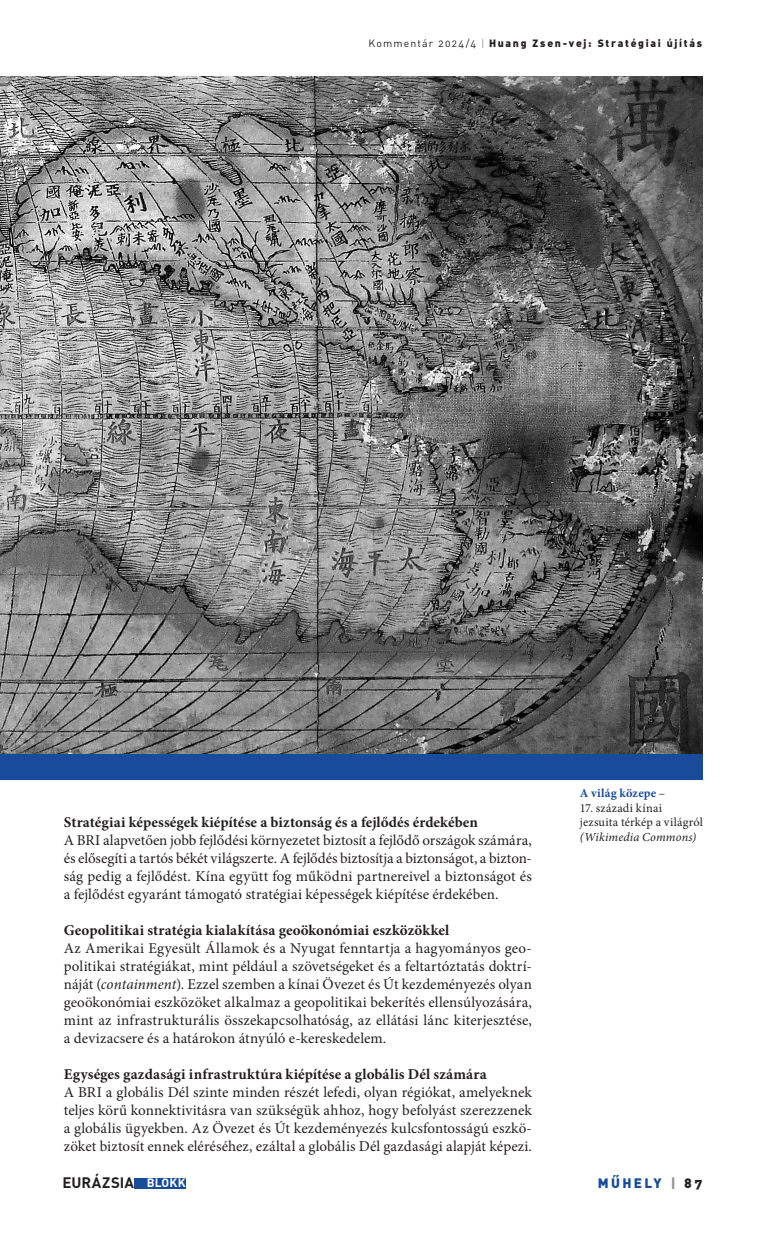
<style>
.page{position:relative;width:766px;height:1234px;background:#fff}
.page>*{position:absolute;margin:0;border:0;box-sizing:border-box;transform-origin:0 0}
._8_-_kenyér_1_---_10_pt{font:15px/18px "Minion Pro";letter-spacing:.005em;color:#231f20;text-align:justify}
._8_-_kenyér_1_---_10_pt-2{font:700 15px "Minion Pro";color:#231f20}
.t1{font:700 15px "DIN Alt PFL";letter-spacing:.06em;color:#231f20}
.t2{font:13.5px "DIN Alt Blk PFL";letter-spacing:.2em;color:#194b9b}
._1000_-_képaláírás{font:12.3px/14.7px "Minion Pro";letter-spacing:.015em;color:#231f20}
._1000_-_képaláírás-2{font:italic 12.3px "Minion Pro";letter-spacing:.01em;color:#231f20}
._1000_-_képaláírás-3{font:700 12.3px "Minion Pro";color:#194b9b}
.t3{font:10.5px "DIN Alt Blk PFL";letter-spacing:.175em;color:#231f20}
.s1{font-family:"DIN Alt PFL"}
.s2{font-family:"DIN Alt PFL";color:#939598}
.s3{font-style:italic}
.s4{font-weight:400;color:#231f20}
.s5{font-size:12px;color:#fff}
.s6{color:#939598}
.s7{color:#231f20}
</style>
<div class="page">
<div style="left:134px;top:1177px;width:52px;height:11px;background:#194b9b"></div>
<img style="left:0;top:77px;width:702px;height:677px">
<div style="left:0;top:754px;width:702px;height:26px;background:#194b9b"></div>
<p class="t3" style="left:368px;top:36px;width:335px"><span class="s1">Kommentár 2024/4</span> <span class="s2">|</span> Huang Zsen-vej: Stratégiai újítás</p>
<p class="_8_-_kenyér_1_---_10_pt-2" style="left:64px;top:811px;width:415px">Stratégiai képességek kiépítése a biztonság és a fejlődés érdekében</p>
<p class="_8_-_kenyér_1_---_10_pt" style="left:64px;top:831px;width:469px">A BRI alapvetően jobb fejlődési környezetet biztosít a fejlődő országok számára, és elősegíti a tartós békét világszerte. A fejlődés biztosítja a biztonságot, a bizton&shy;ság pedig a fejlődést. Kína együtt fog működni partnereivel a biztonságot és a fejlődést egyaránt támogató stratégiai képességek kiépítése érdekében.</p>
<p class="_8_-_kenyér_1_---_10_pt-2" style="left:64px;top:919px;width:387px">Geopolitikai stratégia kialakítása geoökonómiai eszközökkel</p>
<p class="_8_-_kenyér_1_---_10_pt" style="left:64px;top:939px;width:469px">Az Amerikai Egyesült Államok és a Nyugat fenntartja a hagyományos geo&shy;politikai stratégiákat, mint például a szövetségeket és a feltartóztatás doktrí&shy;náját (<span class="s3">containment</span>). Ezzel szemben a kínai Övezet és Út kezdeményezés olyan geoökonómiai eszközöket alkalmaz a geopolitikai bekerítés ellensúlyozására, mint az infrastrukturális összekapcsolhatóság, az ellátási lánc kiterjesztése, a devizacsere és a határokon átnyúló e-kereskedelem.</p>
<p class="_8_-_kenyér_1_---_10_pt-2" style="left:64px;top:1063px;width:424px">Egységes gazdasági infrastruktúra kiépítése a globális Dél számára</p>
<p class="_8_-_kenyér_1_---_10_pt" style="left:64px;top:1083px;width:469px">A BRI a globális Dél szinte minden részét lefedi, olyan régiókat, amelyeknek teljes körű konnektivitásra van szükségük ahhoz, hogy befolyást szerezzenek a globális ügyekben. Az Övezet és Út kezdeményezés kulcsfontosságú eszkö&shy;zöket biztosít ennek eléréséhez, ezáltal a globális Dél gazdasági alapját képezi.</p>
<p class="_1000_-_képaláírás-3" style="left:579px;top:784px;width:87px">A világ közepe <span class="s4">–</span></p>
<p class="_1000_-_képaláírás" style="left:579px;top:800px;width:125px">17. századi kínai jezsuita térkép a világról</p>
<p class="_1000_-_képaláírás-2" style="left:579px;top:828px;width:118px">(Wikimedia Commons)</p>
<p class="t1" style="left:63px;top:1172px;width:125px">EURÁZSIA <span class="s5">BLOKK</span></p>
<p class="t2" style="left:597px;top:1173px;width:106px">MŰHELY <span class="s6">|</span> <span class="s7">87</span></p>
</div>
